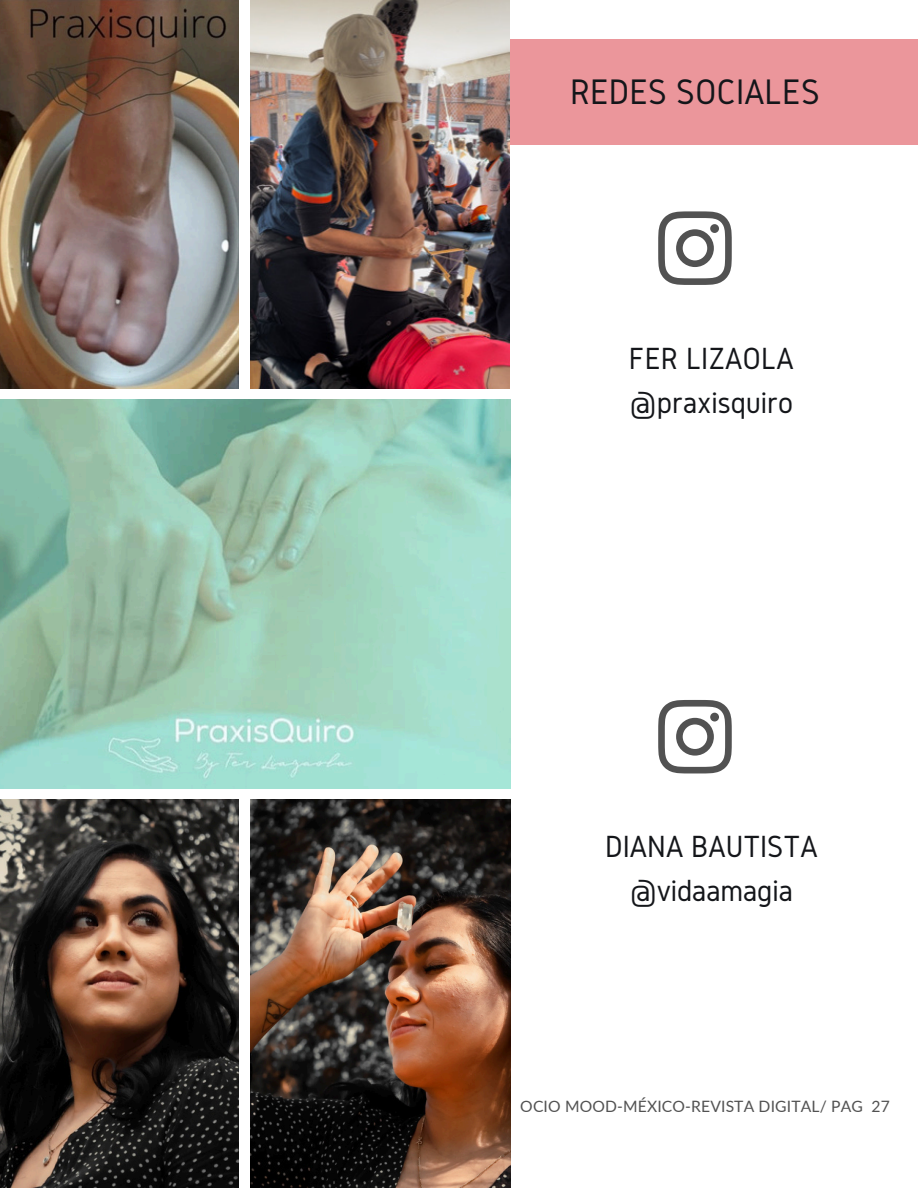
<style>
.page{position:relative;width:918px;height:1188px;background:#fff}
.page>*{position:absolute;margin:0;border:0;box-sizing:border-box;transform-origin:0 0}
.t1{font:36.9px "Gidole";color:#14161a}
.t2{font:31.8px/43.8px "Gidole";color:#14161a}
.t3{font:15.6px "Lato";letter-spacing:.01em;color:#525252}
</style>
<div class="page">
<div style="left:484px;top:39px;width:434px;height:105px;background:#eb969b"></div>
<img style="left:0;top:0;width:239px;height:388px">
<img style="left:250px;top:0;width:260px;height:388px">
<img style="left:0;top:399px;width:510px;height:390px">
<img style="left:0;top:800px;width:239px;height:388px">
<img style="left:250px;top:800px;width:260px;height:388px">
<svg style="left:658px;top:211px;width:73px;height:74px"></svg>
<div style="left:710px;top:224px;width:9px;height:9px;background:#525252;border-radius:50%"></div>
<svg style="left:658px;top:700px;width:73px;height:73px"></svg>
<div style="left:710px;top:713px;width:9px;height:9px;background:#525252;border-radius:50%"></div>
<h1 class="t1" style="left:570px;top:71px;width:251px">REDES SOCIALES</h1>
<p class="t2" style="left:629px;top:337px;width:166px">FER LIZAOLA @praxisquiro</p>
<p class="t2" style="left:605px;top:824px;width:214px;text-align:center">DIANA BAUTISTA @vidaamagia</p>
<h2 class="t3" style="left:520px;top:1096px;width:371px">OCIO MOOD-MÉXICO-REVISTA DIGITAL/ PAG 27</h2>
</div>
